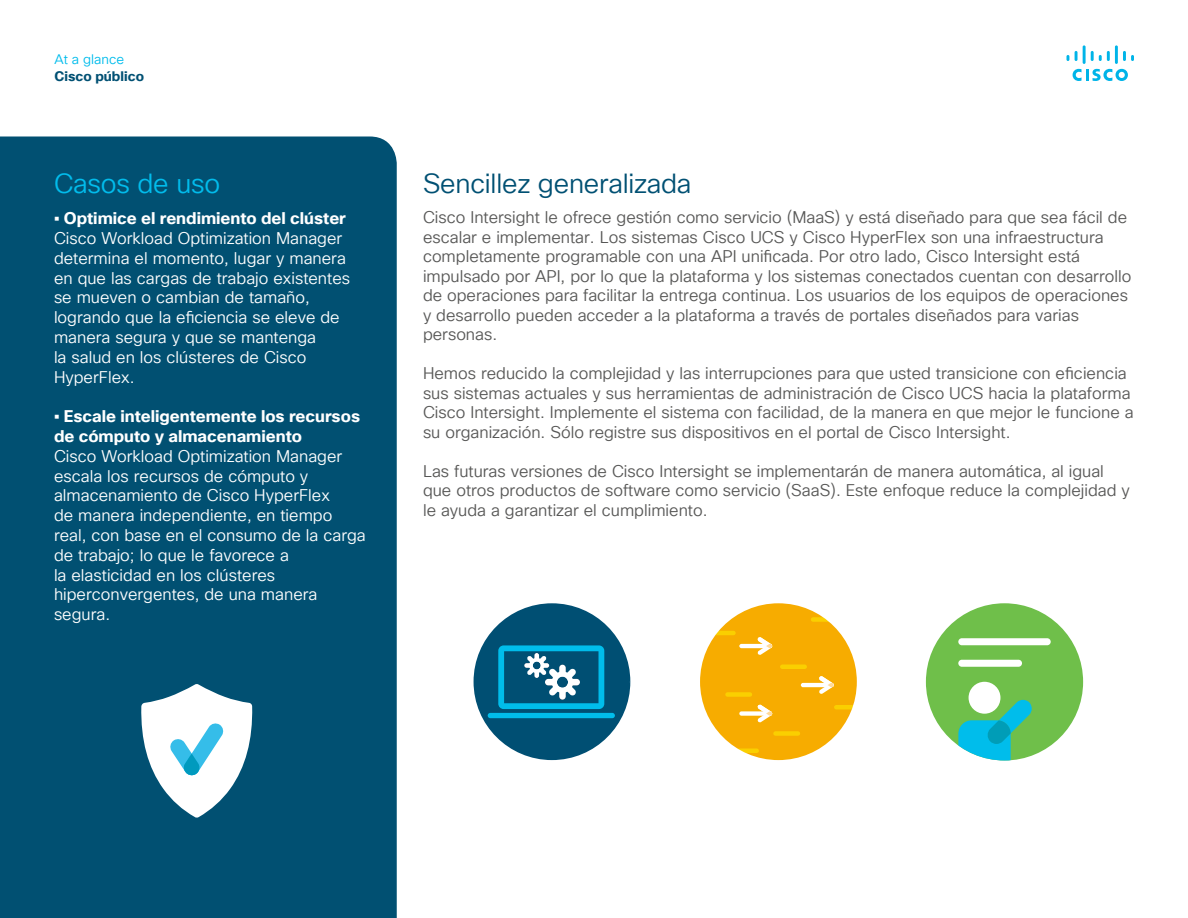
<style>
.page{position:relative;width:1188px;height:918px;background:#fff}
.page>*{position:absolute;margin:0;border:0;box-sizing:border-box;transform-origin:0 0}
.t1{font:27px "Cisco Sans TT Light";letter-spacing:-.01em;color:#005073}
.t2{font:27px "Cisco Sans TT Light";letter-spacing:-.01em;color:#01bcec}
.t3{font:16.5px/19.5px "Cisco Sans TT Light";color:#575756}
.t4{font:16.5px/19.8px "Cisco Sans TT Light";color:#fff}
.t5{font:700 16.5px/19.8px "Cisco Sans TT";color:#fff}
.t6{font:700 13.5px "Cisco Sans TT";color:#005073}
.t7{font:13.5px "Cisco Sans TT Light";color:#01bcec}
</style>
<div class="page">
<svg style="left:1073px;top:69px;width:55px;height:12px"></svg>
<svg style="left:1066px;top:55px;width:3px;height:6px"></svg>
<svg style="left:1075px;top:51px;width:3px;height:10px"></svg>
<hr style="left:1083px;top:45px;width:3px;height:19px;background:#00b4e8">
<svg style="left:1091px;top:51px;width:19px;height:10px"></svg>
<hr style="left:1115px;top:45px;width:3px;height:19px;background:#00b4e8">
<svg style="left:1123px;top:51px;width:11px;height:10px"></svg>
<div style="left:0;top:136px;width:397px;height:782px;background:#015072"></div>
<div style="left:926px;top:603px;width:157px;height:157px;background:#6fbf4a;border-radius:50%"></div>
<div style="left:958px;top:638px;width:93px;height:7px;background:#fff;border-radius:4px"></div>
<div style="left:958px;top:660px;width:64px;height:7px;background:#fff;border-radius:4px"></div>
<svg style="left:958px;top:700px;width:74px;height:60px"></svg>
<div style="left:969px;top:682px;width:31px;height:32px;background:#fff;border-radius:50%"></div>
<div style="left:474px;top:603px;width:156px;height:157px;background:#004f73;border-radius:50%"></div>
<div style="left:488px;top:713px;width:127px;height:5px;background:#00bdeb;border-radius:3px"></div>
<svg style="left:498px;top:645px;width:132px;height:115px"></svg>
<div style="left:700px;top:603px;width:157px;height:157px;background:#f7ac00;border-radius:50%"></div>
<hr style="left:739px;top:644px;width:27px;height:4px;background:#fff;border-radius:2px">
<svg style="left:757px;top:637px;width:15px;height:18px"></svg>
<hr style="left:801px;top:683px;width:27px;height:4px;background:#fff;border-radius:2px">
<svg style="left:819px;top:676px;width:15px;height:18px"></svg>
<div style="left:739px;top:711px;width:27px;height:5px;background:#fff;border-radius:2px"></div>
<svg style="left:757px;top:704px;width:15px;height:19px"></svg>
<svg style="left:736px;top:748px;width:21px;height:5px"></svg>
<div style="left:728px;top:692px;width:22px;height:5px;background:#facf00"></div>
<div style="left:776px;top:731px;width:22px;height:5px;background:#facf00"></div>
<svg style="left:836px;top:705px;width:18px;height:5px"></svg>
<svg style="left:813px;top:617px;width:16px;height:5px"></svg>
<div style="left:782px;top:664px;width:23px;height:5px;background:#facf00"></div>
<svg style="left:715px;top:631px;width:19px;height:4px"></svg>
<svg style="left:141px;top:684px;width:112px;height:134px"></svg>
<p class="t7" style="left:54px;top:51px;width:71px">At a glance</p>
<p class="t6" style="left:54px;top:67px;width:91px">Cisco público</p>
<h1 class="t2" style="left:54px;top:166px;width:168px">Casos de uso</h1>
<h1 class="t1" style="left:423px;top:166px;width:270px">Sencillez generalizada</h1>
<p class="t5" style="left:54px;top:209px;width:293px">• Optimice el rendimiento del clúster</p>
<p class="t4" style="left:54px;top:229px;width:298px">Cisco Workload Optimization Manager determina el momento, lugar y manera en que las cargas de trabajo existentes se mueven o cambian de tamaño, logrando que la eficiencia se eleve de manera segura y que se mantenga<br>la salud en los clústeres de Cisco<br>HyperFlex.</p>
<p class="t5" style="left:54px;top:407px;width:308px">• Escale inteligentemente los recursos de cómputo y almacenamiento</p>
<p class="t4" style="left:54px;top:447px;width:313px">Cisco Workload Optimization Manager escala los recursos de cómputo y almacenamiento de Cisco HyperFlex<br>de manera independiente, en tiempo real, con base en el consumo de la carga de trabajo; lo que le favorece a<br>la elasticidad en los clústeres hiperconvergentes, de una manera segura.</p>
<p class="t3" style="left:423px;top:208px;width:710px">Cisco Intersight le ofrece gestión como servicio (MaaS) y está diseñado para que sea fácil de escalar e implementar. Los sistemas Cisco UCS y Cisco HyperFlex son una infraestructura completamente programable con una API unificada. Por otro lado, Cisco Intersight está impulsado por API, por lo que la plataforma y los sistemas conectados cuentan con desarrollo de operaciones para facilitar la entrega continua. Los usuarios de los equipos de operaciones y desarrollo pueden acceder a la plataforma a través de portales diseñados para varias personas.</p>
<p class="t3" style="left:423px;top:364px;width:712px">Hemos reducido la complejidad y las interrupciones para que usted transicione con eficiencia sus sistemas actuales y sus herramientas de administración de Cisco UCS hacia la plataforma Cisco Intersight. Implemente el sistema con facilidad, de la manera en que mejor le funcione a su organización. Sólo registre sus dispositivos en el portal de Cisco Intersight.</p>
<p class="t3" style="left:423px;top:462px;width:708px">Las futuras versiones de Cisco Intersight se implementarán de manera automática, al igual que otros productos de software como servicio (SaaS). Este enfoque reduce la complejidad y le ayuda a garantizar el cumplimiento.</p>
</div>
